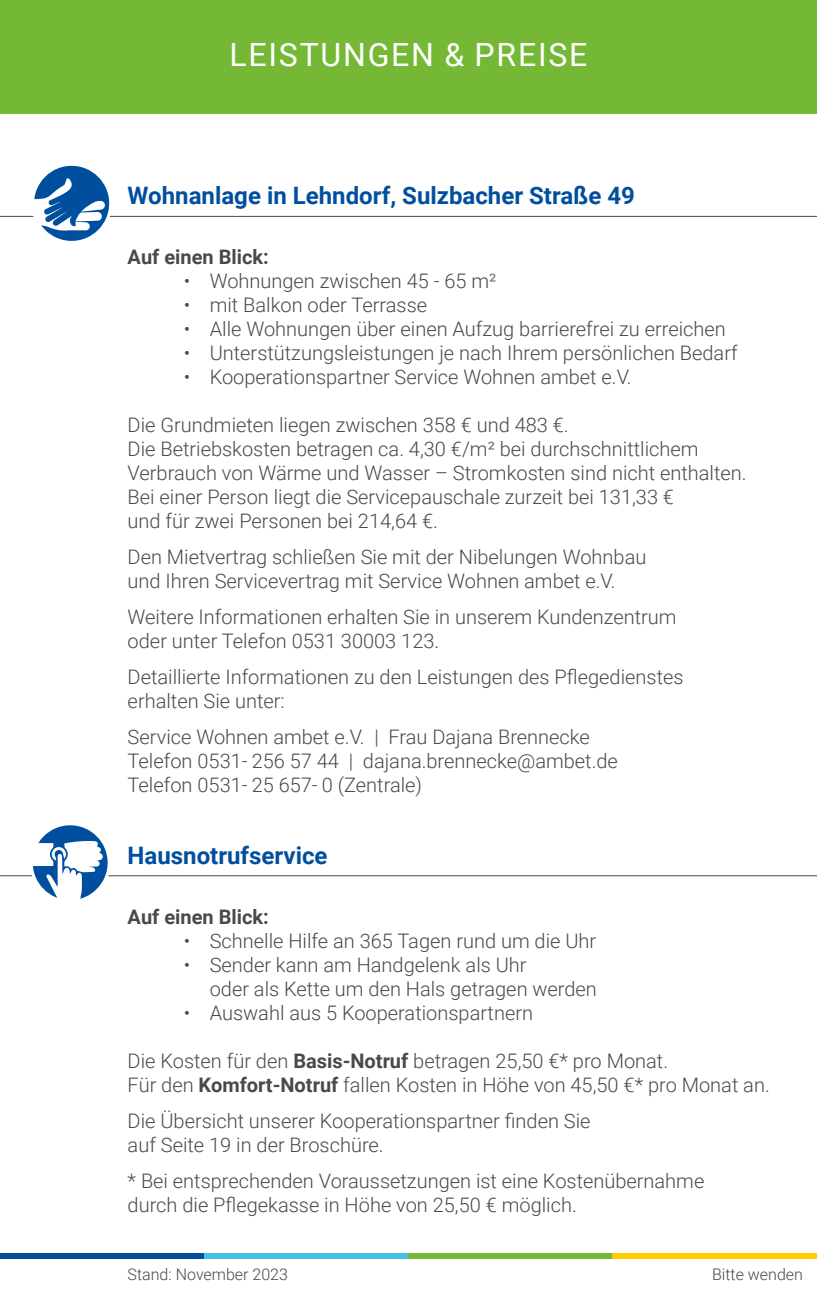
<style>
.page{position:relative;width:817px;height:1293px;background:#fff}
.page>*{position:absolute;margin:0;border:0;box-sizing:border-box;transform-origin:0 0}
.t1{font:32px "Roboto";letter-spacing:.055em;color:#fff}
.t2{font:700 24px "Roboto";color:#004e9e}
.t3{font:300 20px/24px "Roboto";color:#494948}
.t4{font:700 20px "Roboto";color:#494948}
.t5{font:300 16px "Roboto";color:#494948}
.s1{font-weight:700}
</style>
<div class="page">
<div style="left:0;top:0;width:816px;height:113px;background:#75b836"></div>
<div style="left:0;top:1253px;width:204px;height:6px;background:#004e9e"></div>
<div style="left:204px;top:1253px;width:204px;height:6px;background:#42c0e8"></div>
<div style="left:408px;top:1253px;width:204px;height:6px;background:#75b836"></div>
<div style="left:612px;top:1253px;width:204px;height:6px;background:#fc0"></div>
<svg style="left:31px;top:824px;width:78px;height:77px"></svg>
<svg style="left:31px;top:840px;width:72px;height:59px"></svg>
<div style="left:30px;top:822px;width:81px;height:81px;border:3px solid #fff;border-radius:50%"></div>
<svg style="left:33px;top:164px;width:78px;height:78px"></svg>
<svg style="left:35px;top:175px;width:70px;height:57px"></svg>
<div style="left:31px;top:163px;width:81px;height:81px;border:3px solid #fff;border-radius:50%"></div>
<h1 class="t1" style="left:229px;top:32px;width:359px">LEISTUNGEN &amp; PREISE</h1>
<p class="t2" style="left:128px;top:179px;width:508px">Wohnanlage in Lehndorf, Sulzbacher Straße 49</p>
<p class="t4" style="left:128px;top:243px;width:143px">Auf einen Blick:</p>
<p class="t3" style="left:184px;top:268px;width:314px">• Wohnungen zwischen 45 - 65 m²</p>
<p class="t3" style="left:184px;top:292px;width:245px">• mit Balkon oder Terrasse</p>
<p class="t3" style="left:184px;top:316px;width:543px">• Alle Wohnungen über einen Aufzug barrierefrei zu erreichen</p>
<p class="t3" style="left:184px;top:340px;width:555px">• Unterstützungsleistungen je nach Ihrem persönlichen Bedarf</p>
<p class="t3" style="left:184px;top:364px;width:449px">• Kooperationspartner Service Wohnen ambet e.V.</p>
<p class="t3" style="left:128px;top:412px;width:620px">Die Grundmieten liegen zwischen 358 € und 483 €.<br>Die Betriebskosten betragen ca. 4,30 €/m² bei durchschnittlichem Verbrauch von Wärme und Wasser – Stromkosten sind nicht enthalten.<br>Bei einer Person liegt die Servicepauschale zurzeit bei 131,33 €<br>und für zwei Personen bei 214,64 €.</p>
<p class="t3" style="left:128px;top:544px;width:520px">Den Mietvertrag schließen Sie mit der Nibelungen Wohnbau und Ihren Servicevertrag mit Service Wohnen ambet e.V.</p>
<p class="t3" style="left:128px;top:604px;width:550px">Weitere Informationen erhalten Sie in unserem Kundenzentrum oder unter Telefon 0531 30003 123.</p>
<p class="t3" style="left:128px;top:664px;width:557px">Detaillierte Informationen zu den Leistungen des Pflegedienstes erhalten Sie unter:</p>
<p class="t3" style="left:128px;top:724px;width:491px">Service Wohnen ambet e.V. | Frau Dajana Brennecke<br>Telefon 0531- 256 57 44 | dajana.brennecke@ambet.de<br>Telefon 0531- 25 657- 0 (Zentrale)</p>
<p class="t2" style="left:128px;top:839px;width:201px">Hausnotrufservice</p>
<p class="t4" style="left:128px;top:903px;width:143px">Auf einen Blick:</p>
<p class="t3" style="left:184px;top:928px;width:414px">• Schnelle Hilfe an 365 Tagen rund um die Uhr</p>
<p class="t3" style="left:210px;top:952px;width:388px;text-indent:-26px">• Sender kann am Handgelenk als Uhr<br>oder als Kette um den Hals getragen werden</p>
<p class="t3" style="left:184px;top:1000px;width:351px">• Auswahl aus 5 Kooperationspartnern</p>
<p class="t3" style="left:128px;top:1048px;width:643px">Die Kosten für den <span class="s1">Basis-Notruf</span> betragen 25,50 €* pro Monat.<br>Für den <span class="s1">Komfort-Notruf</span> fallen Kosten in Höhe von 45,50 €* pro Monat an.</p>
<p class="t3" style="left:128px;top:1108px;width:464px">Die Übersicht unserer Kooperationspartner finden Sie auf Seite 19 in der Broschüre.</p>
<p class="t3" style="left:128px;top:1168px;width:578px">* Bei entsprechenden Voraussetzungen ist eine Kostenübernahme durch die Pflegekasse in Höhe von 25,50 € möglich.</p>
<p class="t5" style="left:128px;top:1263px;width:162px">Stand: November 2023</p>
<p class="t5" style="left:711px;top:1263px;width:92px">Bitte wenden</p>
</div>
